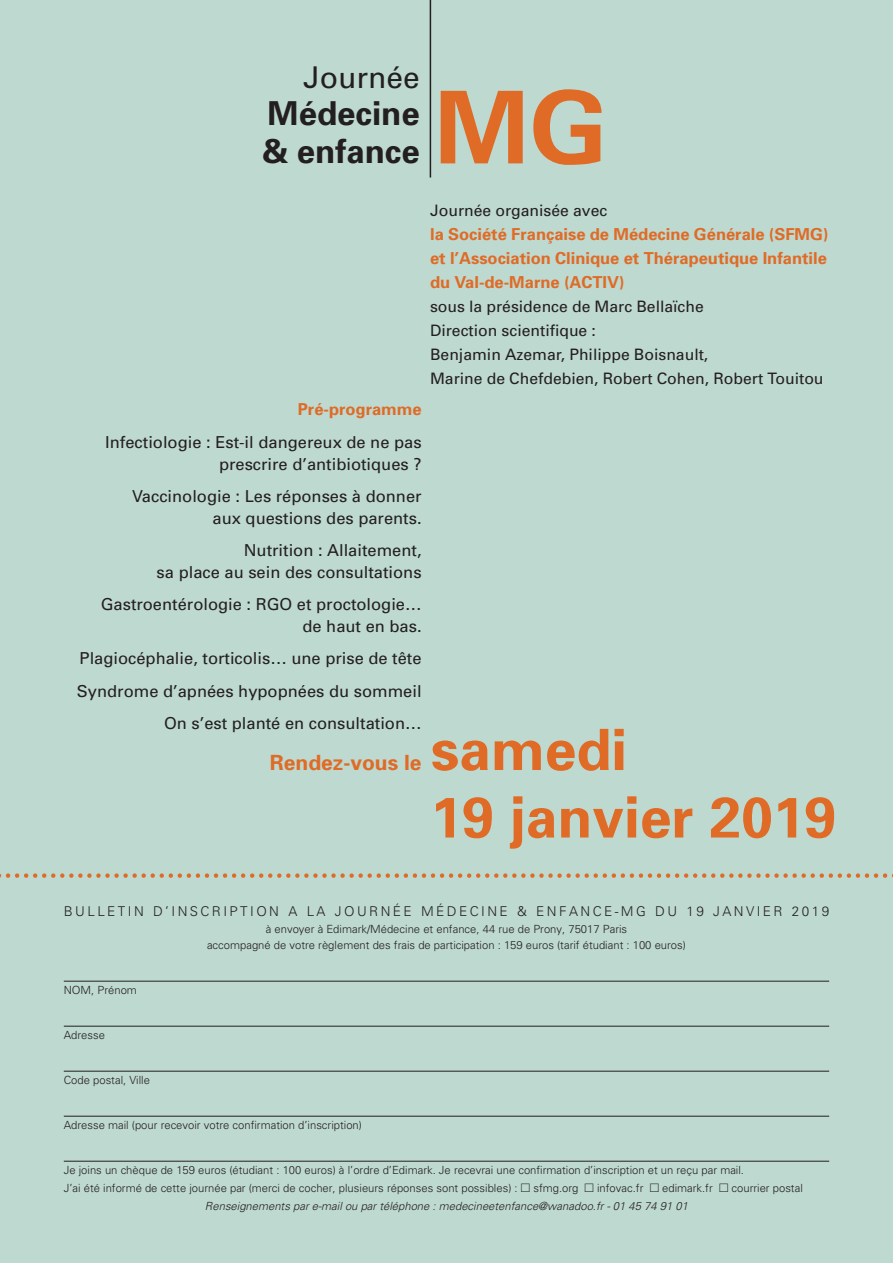
<style>
.page{position:relative;width:893px;height:1263px;background:#bed9cf}
.page>*{position:absolute;margin:0;border:0;box-sizing:border-box;transform-origin:0 0}
.t1{font:700 100.5px "Univers";color:#df6b27}
.t2{font:700 57px/67.5px "Univers";color:#df6b27}
.t3{font:700 33px/37.5px "Univers";color:#231f20}
.t4{font:30px "Univers";color:#231f20}
.t5{font:700 21px "Univers";color:#df6b27}
.t6{font:16.5px/21.8px "Univers";color:#231f20;text-align:right}
.t7{font:700 16.5px/24px "Univers";color:#df6b27;text-align:justify}
.t8{font:15.75px/24px "Univers";color:#231f20}
.t9{font:300 13.5px "Univers";letter-spacing:.18em;color:#231f20}
.t10{font:300 11.25px/16.5px "Univers";color:#231f20;text-align:center}
.t11{font:italic 300 11.25px "Univers";color:#231f20}
</style>
<div class="page">
<hr style="left:430px;top:0;width:1px;height:177px;background:#231f20">
<svg style="left:0;top:873px;width:893px;height:5px"></svg>
<hr style="left:64px;top:981px;width:765px;height:1px;background:#231f20">
<hr style="left:64px;top:1026px;width:765px;height:1px;background:#231f20">
<hr style="left:64px;top:1071px;width:765px;height:1px;background:#231f20">
<hr style="left:64px;top:1116px;width:765px;height:1px;background:#231f20">
<hr style="left:64px;top:1161px;width:765px;height:1px;background:#231f20">
<h3 class="t4" style="left:303px;top:66px;width:118px">Journée</h3>
<h3 class="t3" style="left:262px;top:98px;width:159px">Médecine &amp; enfance</h3>
<h1 class="t1" style="left:435px;top:91px;width:175px">MG</h1>
<h3 class="t7" style="left:298px;top:399px;width:125px">Pré-programme</h3>
<h3 class="t6" style="left:105px;top:433px;width:318px">Infectiologie : Est-il dangereux de ne pas prescrire d’antibiotiques ?</h3>
<h3 class="t6" style="left:132px;top:487px;width:291px">Vaccinologie : Les réponses à donner aux questions des parents.</h3>
<h3 class="t6" style="left:157px;top:541px;width:266px">Nutrition : Allaitement,<br>sa place au sein des consultations</h3>
<h3 class="t6" style="left:101px;top:595px;width:322px">Gastroentérologie : RGO et proctologie… de haut en bas.</h3>
<h3 class="t6" style="left:77px;top:644px;width:346px;line-height:32.4px">Plagiocéphalie, torticolis… une prise de tête<br>Syndrome d’apnées hypopnées du sommeil<br>On s’est planté en consultation…</h3>
<h3 class="t5" style="left:270px;top:755px;width:153px">Rendez-vous le</h3>
<h3 class="t8" style="left:430px;top:199px;width:179px">Journée organisée avec</h3>
<h3 class="t7" style="left:430px;top:223px;width:400px">la Société Française de Médecine Générale (SFMG) et l’Association Clinique et Thérapeutique Infantile du Val-de-Marne (ACTIV)</h3>
<h3 class="t8" style="left:430px;top:295px;width:395px">sous la présidence de Marc Bellaïche<br>Direction scientifique :<br>Benjamin Azemar, Philippe Boisnault,<br>Marine de Chefdebien, Robert Cohen, Robert Touitou</h3>
<h2 class="t2" style="left:431px;top:721px;width:407px">samedi<br>19 janvier 2019</h2>
<p class="t9" style="left:64px;top:906px;width:767px">BULLETIN D’INSCRIPTION A LA JOURNÉE MÉDECINE &amp; ENFANCE-MG DU 19 JANVIER 2019</p>
<p class="t10" style="left:207px;top:921px;width:480px">à envoyer à Edimark/Médecine et enfance, 44 rue de Prony, 75017 Paris<br>accompagné de votre règlement des frais de participation : 159 euros (tarif étudiant : 100 euros)</p>
<p class="t10" style="left:64px;top:983px;width:75px">NOM, Prénom</p>
<p class="t10" style="left:64px;top:1028px;width:43px">Adresse</p>
<p class="t10" style="left:64px;top:1073px;width:88px">Code postal, Ville</p>
<p class="t10" style="left:64px;top:1118px;width:300px">Adresse mail (pour recevoir votre confirmation d’inscription)</p>
<p class="t10" style="left:64px;top:1162px;width:682px;line-height:18px;text-align:left">Je joins un chèque de 159 euros (étudiant : 100 euros) à l’ordre d’Edimark. Je recevrai une confirmation d’inscription et un reçu par mail.<br>J’ai été informé de cette journée par (merci de cocher, plusieurs réponses sont possibles) :</p>
<p class="t10" style="left:533px;top:1181px;width:47px">sfmg.org</p>
<p class="t10" style="left:597px;top:1181px;width:48px">infovac.fr</p>
<p class="t10" style="left:662px;top:1181px;width:52px">edimark.fr</p>
<p class="t10" style="left:732px;top:1181px;width:73px">courrier postal</p>
<p class="t11" style="left:205px;top:1202px;width:484px">Renseignements par e-mail ou par téléphone : medecineetenfance@wanadoo.fr - 01 45 74 91 01</p>
</div>
